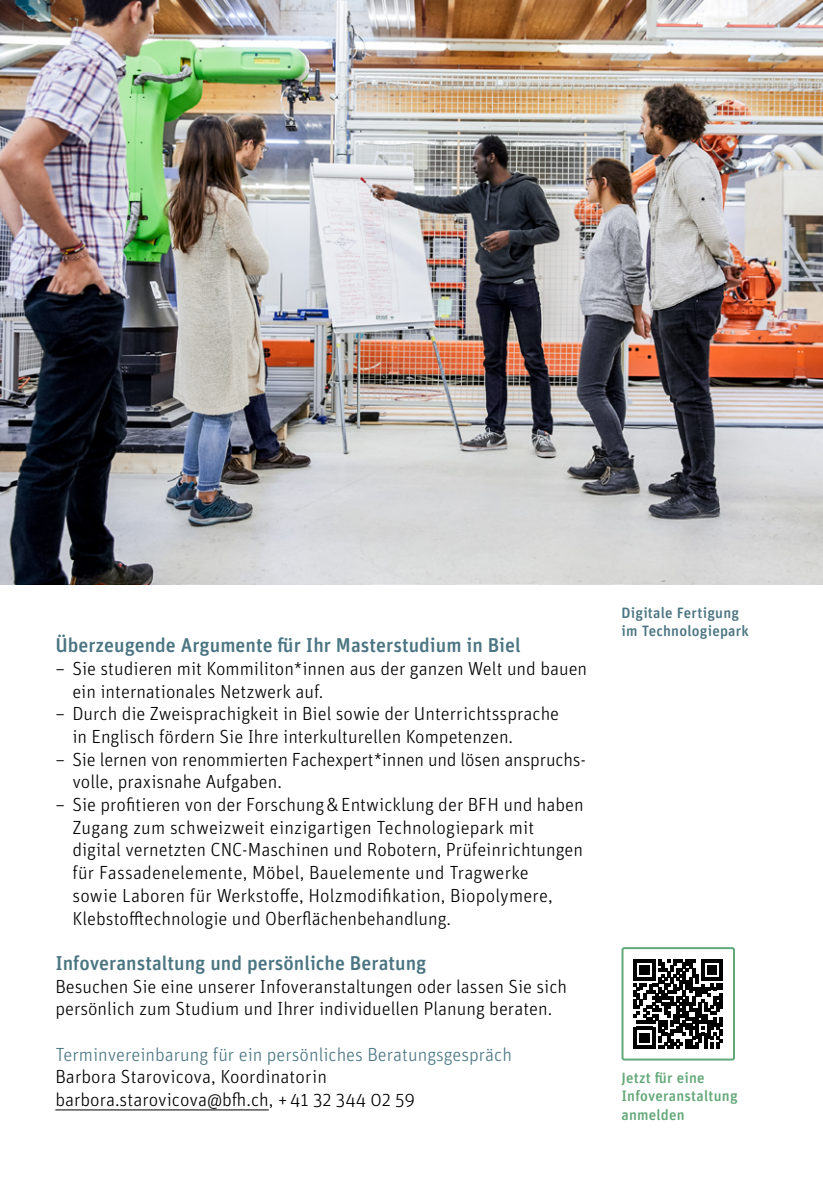
<style>
.page{position:relative;width:823px;height:1191px;background:#fff}
.page>*{position:absolute;margin:0;border:0;box-sizing:border-box;transform-origin:0 0}
.t1{font:500 20px "Unit Rounded Pro";color:#4b7582}
.t2{font:300 19px/22.6px "Unit Rounded Pro";color:#000}
.t3{font:300 19px "Unit Rounded Pro";color:#4b7582}
.t4{font:500 15px/18.2px "Unit Rounded Pro";letter-spacing:.015em;color:#63a879}
.t5{font:500 15px/18.2px "Unit Rounded Pro";letter-spacing:.015em;color:#4b7582}
</style>
<div class="page">
<img style="left:0;top:0;width:822px;height:584px">
<hr style="left:55px;top:1109px;width:213px;height:1px;background:#000">
<svg style="left:633px;top:959px;width:89px;height:89px"></svg>
<div style="left:621px;top:947px;width:113px;height:113px;border:2px solid #63a879;border-radius:2px"></div>
<p class="t5" style="left:621px;top:603px;width:129px">Digitale Fertigung im Technologiepark</p>
<p class="t1" style="left:55px;top:631px;width:466px">Überzeugende Argumente für Ihr Masterstudium in Biel</p>
<p class="t2" style="left:72px;top:656px;width:516px;text-indent:-17px">– Sie studieren mit Kommiliton*innen aus der ganzen Welt und bauen ein internationales Netzwerk auf.</p>
<p class="t2" style="left:72px;top:702px;width:488px;text-indent:-17px">– Durch die Zweisprachigkeit in Biel sowie der Unterrichtssprache in Englisch fördern Sie Ihre interkulturellen Kompetenzen.</p>
<p class="t2" style="left:72px;top:747px;width:514px;text-indent:-17px">– Sie lernen von renommierten Fachexpert*innen und lösen anspruchs&shy;volle, praxisnahe Aufgaben.</p>
<p class="t2" style="left:72px;top:793px;width:512px;text-indent:-17px">– Sie profitieren von der Forschung&amp;Entwicklung der BFH und haben Zugang zum schweizweit einzigartigen Technologiepark mit digital vernetzten CNC-Maschinen und Robotern, Prüfeinrichtungen für Fassadenelemente, Möbel, Bauelemente und Tragwerke<br>sowie Laboren für Werkstoffe, Holzmodifikation, Biopolymere, Klebstofftechnologie und Oberflächenbehandlung.</p>
<p class="t1" style="left:55px;top:948px;width:372px">Infoveranstaltung und persönliche Beratung</p>
<p class="t2" style="left:55px;top:974px;width:513px">Besuchen Sie eine unserer Infoveranstaltungen oder lassen Sie sich persönlich zum Studium und Ihrer individuellen Planung beraten.</p>
<p class="t3" style="left:55px;top:1041px;width:458px">Terminvereinbarung für ein persönliches Beratungsgespräch</p>
<p class="t2" style="left:55px;top:1065px;width:361px">Barbora Starovicova, Koordinatorin barbora.starovicova@bfh.ch, +41 32 344 02 59</p>
<p class="t4" style="left:621px;top:1068px;width:118px">Jetzt für eine<br>Infoveranstaltung anmelden</p>
</div>
